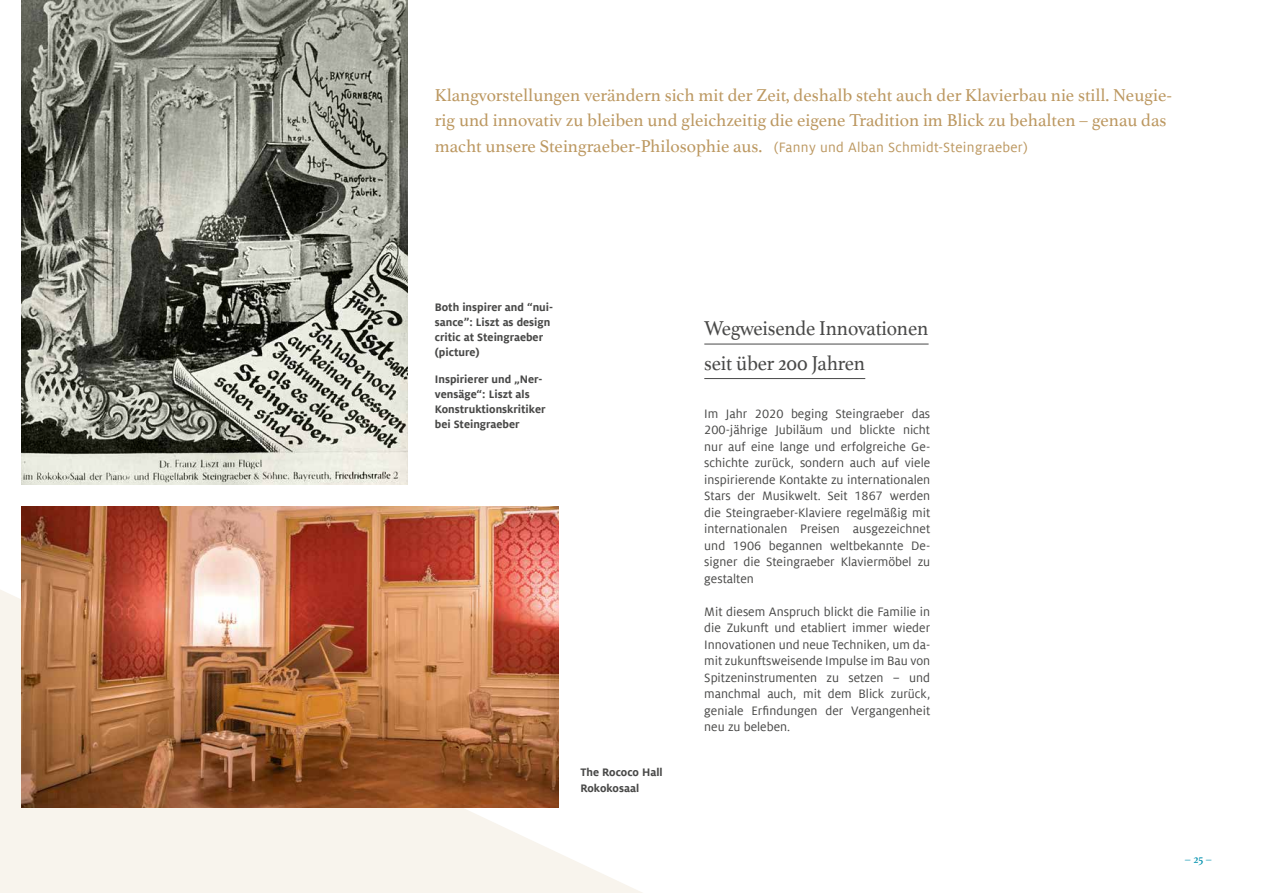
<style>
.page{position:relative;width:1263px;height:893px;background:#fff}
.page>*{position:absolute;margin:0;border:0;box-sizing:border-box;transform-origin:0 0}
.t1{font:21px/34.5px "Athelas";letter-spacing:-.01em;color:#494948;scale:.95 1}
.t2{font:18px/25.5px "Athelas";color:#bc9861}
.t3{font:13.5px/16.5px "Milo Offc";color:#494948;text-align:justify}
.t4{font:700 12px/15px "Milo Offc";color:#494948}
.t5{font:12px "Athelas";color:#0091ae}
.s1{font-family:"Milo Offc";font-size:15px}
</style>
<div class="page">
<svg style="left:0;top:590px;width:642px;height:303px;fill:#f8f4ed"></svg>
<img style="left:21px;top:506px;width:538px;height:302px">
<img style="left:0;top:0;width:1px;height:808px">
<img style="left:21px;top:0;width:387px;height:485px">
<hr style="left:704px;top:344px;width:224px;height:1px;background:#494948">
<hr style="left:704px;top:378px;width:161px;height:1px;background:#494948">
<p class="t2" style="left:435px;top:82px;width:739px">Klangvorstellungen verändern sich mit der Zeit, deshalb steht auch der Klavierbau nie still. Neugie&shy;rig und innovativ zu bleiben und gleichzeitig die eigene Tradition im Blick zu behalten – genau das macht unsere Steingraeber-Philosophie aus. <span class="s1">(Fanny und Alban Schmidt-Steingraeber)</span></p>
<p class="t4" style="left:435px;top:300px;width:120px">Both inspirer and “nui&shy;sance”: Liszt as design critic at Steingraeber (picture)</p>
<p class="t4" style="left:435px;top:372px;width:112px">Inspirierer und „Ner&shy;vensäge“: Liszt als<br>Konstruktionskritiker bei Steingraeber</p>
<p class="t4" style="left:580px;top:765px;width:84px">The Rococo Hall</p>
<p class="t4" style="left:580px;top:781px;width:60px">Rokokosaal</p>
<h1 class="t1" style="left:704px;top:310px;width:237px">Wegweisende Innovationen seit über 200 Jahren</h1>
<p class="t3" style="left:704px;top:405px;width:227px">Im Jahr 2020 beging Steingraeber das 200-jährige Jubiläum und blickte nicht nur auf eine lange und erfolgreiche Ge&shy;schichte zurück, sondern auch auf viele inspirierende Kontakte zu internationalen Stars der Musikwelt. Seit 1867 werden die Steingraeber-Klaviere regelmäßig mit internationalen Preisen ausgezeichnet und 1906 begannen weltbekannte De&shy;signer die Steingraeber Klaviermöbel zu gestalten</p>
<p class="t3" style="left:704px;top:603px;width:227px">Mit diesem Anspruch blickt die Familie in die Zukunft und etabliert immer wieder Innovationen und neue Techniken, um da&shy;mit zukunftsweisende Impulse im Bau von Spitzeninstrumenten zu setzen – und manchmal auch, mit dem Blick zurück, geniale Erfindungen der Vergangenheit neu zu beleben.</p>
<p class="t5" style="left:1185px;top:850px;width:29px">– 25 –</p>
</div>
